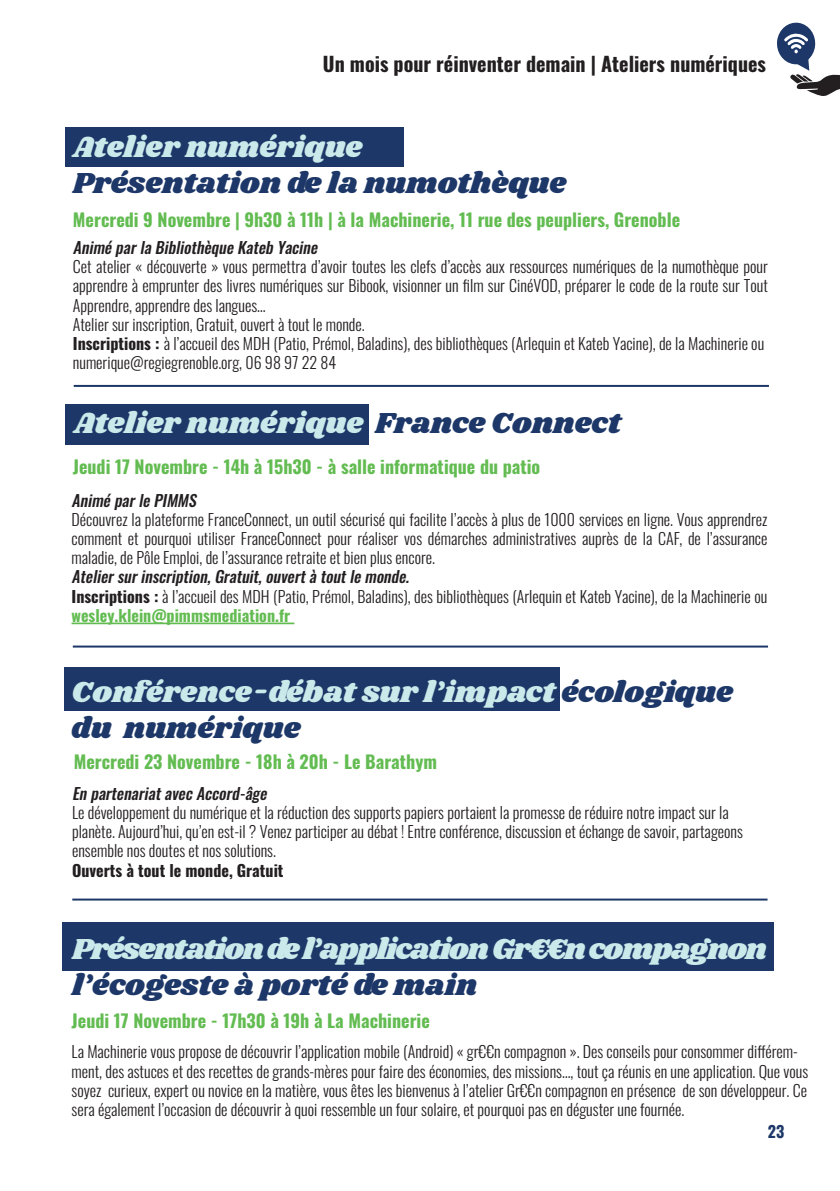
<style>
.page{position:relative;width:840px;height:1191px;background:#fff}
.page>*{position:absolute;margin:0;border:0;box-sizing:border-box;transform-origin:0 0}
.t1{font:30px/36px "Shrikhand";color:#c9e9ea}
.t2{font:30px/36px "Shrikhand";letter-spacing:-.05em;color:#c9e9ea}
.t3{font:30px "Shrikhand";color:#1d3868}
.t4{font:20px "Oswald";color:#231f20}
.t5{font:18px "Oswald";color:#63bc52}
.t6{font:16px/19.2px "Oswald";color:#231f20}
.t7{font:italic 16px "Oswald";color:#231f20}
.t8{font:16px "Oswald";color:#1d3868}
.s1{color:#1d3868}
.s2{color:#63bc52}
</style>
<div class="page">
<svg style="left:777px;top:22px;width:62px;height:74px"></svg>
<div style="left:66px;top:127px;width:337px;height:40px;background:#1d3868"></div>
<hr style="left:71px;top:622px;width:223px;height:2px;background:#63bc52">
<div style="left:65px;top:404px;width:304px;height:40px;background:#1d3868"></div>
<div style="left:62px;top:922px;width:711px;height:49px;background:#1d3868"></div>
<div style="left:64px;top:667px;width:495px;height:43px;background:#1d3868"></div>
<hr style="left:73px;top:645px;width:694px;height:2px;background:#1d3868">
<hr style="left:74px;top:385px;width:694px;height:2px;background:#1d3868">
<hr style="left:72px;top:898px;width:695px;height:2px;background:#1d3868">
<p class="t4" style="left:323px;top:46px;width:444px">Un mois pour réinventer demain | Ateliers numériques</p>
<p class="t1" style="left:73px;top:130px;width:291px">Atelier numérique</p>
<p class="t3" style="left:73px;top:162px;width:494px">Présentation de la numothèque</p>
<p class="t5" style="left:73px;top:204px;width:608px">Mercredi 9 Novembre | 9h30 à 11h | à la Machinerie, 11 rue des peupliers, Grenoble</p>
<p class="t7" style="left:73px;top:233px;width:250px">AniméparlaBibliothèqueKatebYacine</p>
<p class="t6" style="left:73px;top:255px;width:696px;text-align:justify">Cet atelier « découverte » vous permettra d’avoir toutes les clefs d’accès aux ressources numériques de la numothèque pour apprendre à emprunter des livres numériques sur Bibook, visionner un film sur CinéVOD, préparer le code de la route sur Tout Apprendre, apprendre des langues…</p>
<p class="t6" style="left:73px;top:313px;width:293px">Atelier sur inscription, Gratuit, ouvert à tout le monde.</p>
<p class="t6" style="left:73px;top:332px;width:692px">Inscriptions : à l’accueil des MDH (Patio, Prémol, Baladins), des bibliothèques (Arlequin et Kateb Yacine), de la Machinerie ou</p>
<p class="t6" style="left:73px;top:351px;width:265px">numerique@regiegrenoble.org, 06 98 97 22 84</p>
<p class="t1" style="left:74px;top:406px;width:548px">Atelier numérique <span class="s1">France Connect</span></p>
<p class="t5" style="left:73px;top:451px;width:468px">Jeudi 17 Novembre - 14h à 15h30 - à salle informatique du patio</p>
<p class="t7" style="left:71px;top:486px;width:130px">AniméparlePIMMS</p>
<p class="t6" style="left:71px;top:508px;width:697px;text-align:justify">Découvrez la plateforme FranceConnect, un outil sécurisé qui facilite l’accès à plus de 1000 services en ligne. Vous apprendrez comment et pourquoi utiliser FranceConnect pour réaliser vos démarches administratives auprès de la CAF, de l’assurance maladie, de Pôle Emploi, de l’assurance retraite et bien plus encore.</p>
<p class="t7" style="left:71px;top:562px;width:343px">Ateliersurinscription,Gratuit,ouvertàtoutlemonde.</p>
<p class="t6" style="left:71px;top:585px;width:697px">Inscriptions : à l’accueil des MDH (Patio, Prémol, Baladins), des bibliothèques (Arlequin et Kateb Yacine), de la Machinerie ou <span class="s2">wesley.klein@pimmsmediation.fr</span></p>
<p class="t1" style="left:71px;top:675px;width:662px">Conférence-débat sur l’impact <span class="s1">écologique du numérique</span></p>
<p class="t5" style="left:74px;top:745px;width:364px">Mercredi 23 Novembre - 18h à 20h - Le Barathym</p>
<p class="t7" style="left:72px;top:779px;width:200px">EnpartenariatavecAccord-âge</p>
<p class="t6" style="left:72px;top:801px;width:672px">Le développement du numérique et la réduction des supports papiers portaient la promesse de réduire notre impact sur la planète. Aujourd’hui, qu’en est-il ? Venez participer au débat ! Entre conférence, discussion et échange de savoir, partageons ensemble nos doutes et nos solutions.</p>
<p class="t6" style="left:72px;top:859px;width:213px">Ouverts à tout le monde, Gratuit</p>
<p class="t2" style="left:72px;top:932px;width:696px">Présentation de l’application Gr€€n compagnon <span class="s1">l’écogeste à porté de main</span></p>
<p class="t5" style="left:72px;top:1004px;width:359px">Jeudi 17 Novembre - 17h30 à 19h à La Machinerie</p>
<p class="t6" style="left:72px;top:1040px;width:737px">La Machinerie vous propose de découvrir l’application mobile (Android) « gr€€n compagnon ». Des conseils pour consommer différem&shy;ment, des astuces et des recettes de grands-mères pour faire des économies, des missions…, tout ça réunis en une application. Que vous soyez curieux, expert ou novice en la matière, vous êtes les bienvenus à l’atelier Gr€€n compagnon en présence de son développeur. Ce sera également l’occasion de découvrir à quoi ressemble un four solaire, et pourquoi pas en déguster une fournée.</p>
<p class="t8" style="left:767px;top:1117px;width:18px">23</p>
</div>
